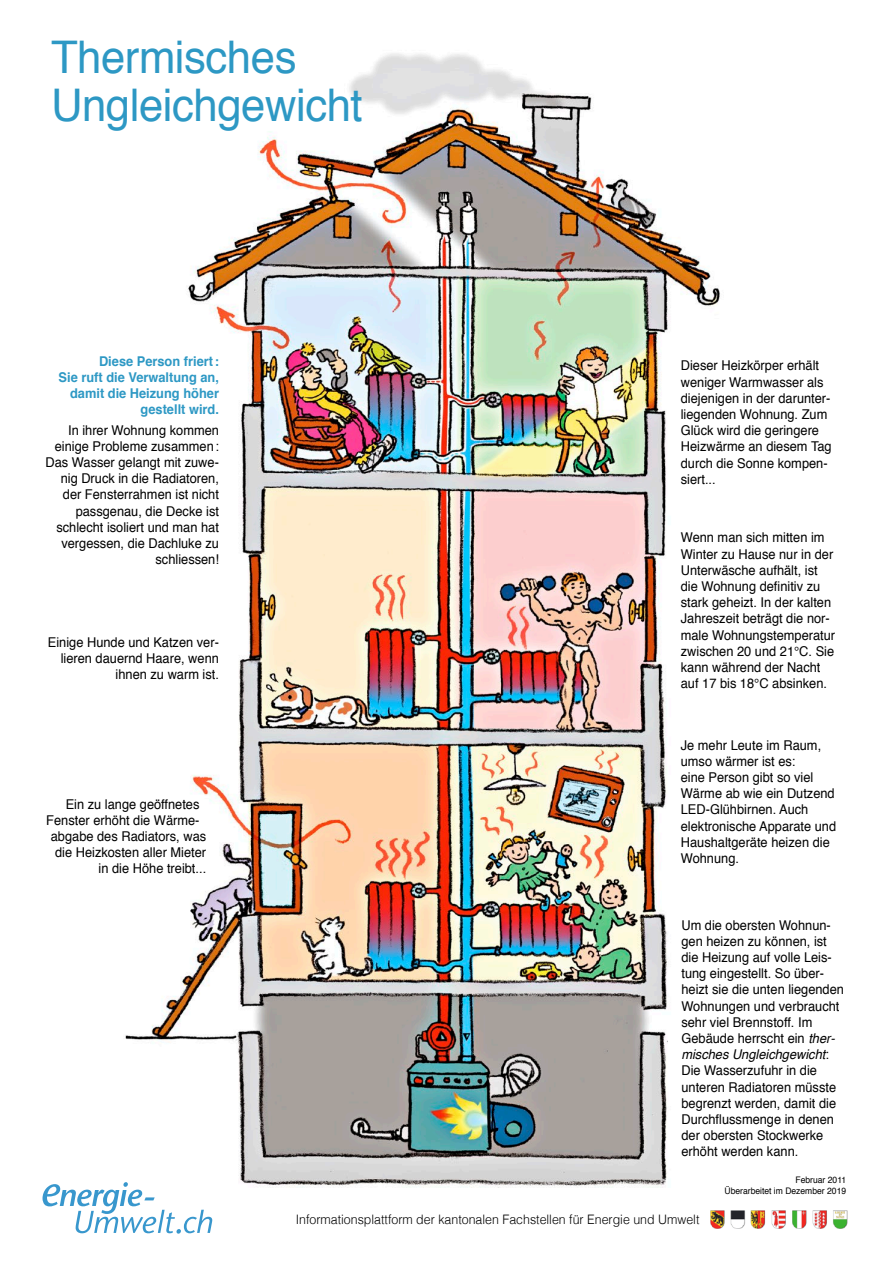
<style>
.page{position:relative;width:893px;height:1263px;background:#fff}
.page>*{position:absolute;margin:0;border:0;box-sizing:border-box;transform-origin:0 0}
.t1{font:45px/48px "Helvetica";letter-spacing:-.01em;color:#2d98c4}
.t2{font:13.5px/16.2px "Helvetica";color:#000;scale:.95 1}
.t3{font:700 13.5px/16.2px "Helvetica";color:#2d98c4;text-align:right;scale:.95 1}
.t4{font:300 13.05px "Helvetica";color:#000;scale:.95 1}
.t5{font:9px/10.8px "Helvetica";color:#000;text-align:right;scale:.95 1}
.s1{font-style:italic}
</style>
<div class="page">
<img style="left:125px;top:53px;width:595px;height:1135px">
<div style="left:668px;top:1033px;width:89px;height:21px;background:#fff"></div>
<img style="left:710px;top:1211px;width:138px;height:17px">
<svg style="left:43px;top:1182px;width:169px;height:51px"></svg>
<h1 class="t1" style="left:51px;top:35px;width:313px">Thermisches<br>Ungleichgewicht</h1>
<p class="t3" style="left:59px;top:353px;width:170px">Diese Person friert:<br>Sie ruft die Verwaltung an, damit die Heizung höher gestellt wird.</p>
<p class="t2" style="left:46px;top:422px;width:184px;text-align:right">In ihrer Wohnung kommen einige Probleme zusammen:<br>Das Wasser gelangt mit zuwe&shy;nig Druck in die Radiatoren, der Fensterrahmen ist nicht passgenau, die Decke ist schlecht isoliert und man hat vergessen, die Dachluke zu schliessen!</p>
<p class="t2" style="left:48px;top:634px;width:182px;text-align:right">Einige Hunde und Katzen ver&shy;lieren dauernd Haare, wenn ihnen zu warm ist.</p>
<p class="t2" style="left:66px;top:796px;width:142px">Ein zu lange geöffnetes</p>
<p class="t2" style="left:46px;top:812px;width:162px">Fenster erhöht die Wärme-</p>
<p class="t2" style="left:51px;top:828px;width:165px">abgabe des Radiators, was</p>
<p class="t2" style="left:55px;top:845px;width:161px">die Heizkosten aller Mieter</p>
<p class="t2" style="left:99px;top:861px;width:115px">in die Höhe treibt...</p>
<p class="t2" style="left:681px;top:358px;width:160px">Dieser Heizkörper erhält weniger Warmwasser als diejenigen in der darunter&shy;liegenden Wohnung. Zum<br>Glück wird die geringere<br>Heizwärme an diesem Tag durch die Sonne kompen&shy;siert...</p>
<p class="t2" style="left:681px;top:530px;width:164px">Wenn man sich mitten im<br>Winter zu Hause nur in der<br>Unterwäsche aufhält, ist die Wohnung definitiv zu stark geheizt. In der kalten<br>Jahreszeit beträgt die nor&shy;male Wohnungstemperatur zwischen 20 und 21°C. Sie kann während der Nacht auf 17 bis 18°C absinken.</p>
<p class="t2" style="left:681px;top:737px;width:165px">Je mehr Leute im Raum, umso wärmer ist es:<br>eine Person gibt so viel<br>Wärme ab wie ein Dutzend<br>LED-Glühbirnen. Auch elektronische Apparate und<br>Haushaltgeräte heizen die<br>Wohnung.</p>
<p class="t2" style="left:681px;top:917px;width:173px">Um die obersten Wohnun&shy;gen heizen zu können, ist die Heizung auf volle Leis&shy;tung eingestellt. So über&shy;heizt sie die unten liegenden<br>Wohnungen und verbraucht sehr viel Brennstoff. Im<br>Gebäude herrscht ein <span class="s1">ther&shy;misches Ungleichgewicht</span>:<br>Die Wasserzufuhr in die unteren Radiatoren müsste begrenzt werden, damit die<br>Durchflussmenge in denen der obersten Stockwerke erhöht werden kann.</p>
<p class="t5" style="left:724px;top:1174px;width:130px">Februar 2011<br>Überarbeitet im Dezember 2019</p>
<p class="t4" style="left:296px;top:1208px;width:426px">Informationsplattform der kantonalen Fachstellen für Energie und Umwelt</p>
</div>
